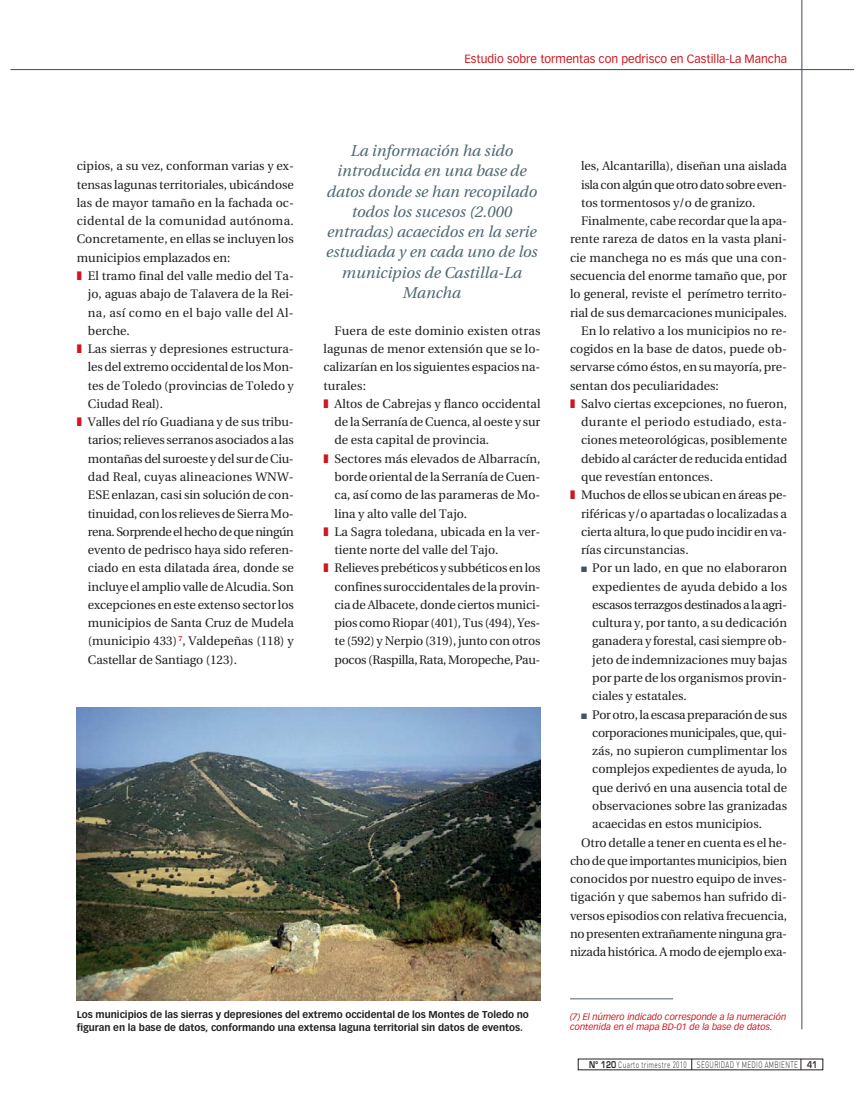
<style>
.page{position:relative;width:864px;height:1099px;background:#fff}
.page>*{position:absolute;margin:0;border:0;box-sizing:border-box;transform-origin:0 0}
.t1{font:italic 15.6px/20.2px "Utopia";color:#4d6871;text-align:center}
.t2{font:12.45px/18.3px "Utopia";letter-spacing:-.005em;color:#231f20;text-align:justify}
.t3{font:12.45px "Utopia";letter-spacing:-.025em;color:#231f20}
.t4{font:12.45px "Utopia";letter-spacing:-.03em;color:#231f20}
.t5{font:12.45px "Utopia";letter-spacing:.025em;color:#231f20}
.t6{font:11.7px "Vectora LT";color:#ce171e}
.t7{font:700 9.75px/12.5px "Vectora LT";color:#231f20}
.t8{font:italic 9.15px/10.5px "Vectora LT";color:#ce171e}
.t9{font:300 9.15px "DIN";letter-spacing:.05em;color:#231f20;scale:.7 1}
.s1{color:#455560}
.s2{font-family:"Eurostile";font-weight:600}
</style>
<div class="page">
<hr style="left:10px;top:69px;width:844px;height:1px;background:#455560">
<hr style="left:801px;top:1px;width:1px;height:1028px;background:#455560">
<img style="left:77px;top:707px;width:463px;height:293px">
<hr style="left:570px;top:998px;width:103px;height:1px;background:#4d6871">
<p class="t6" style="left:464px;top:53px;width:324px">Estudio sobre tormentas con pedrisco en Castilla-La Mancha</p>
<p class="t2" style="left:77px;top:158px;width:219px">cipios, a su vez, conforman varias y ex&shy;tensas lagunas territoriales, ubicándose las de mayor tamaño en la fachada oc&shy;cidental de la comunidad autónoma.<br>Concretamente, en ellas se incluyen los municipios emplazados en:</p>
<p class="t2" style="left:88px;top:268px;width:207px;text-align:left">El tramo final del valle medio del Ta&shy;jo, aguas abajo de Talavera de la Rei&shy;na, así como en el bajo valle del Al&shy;berche.<br>Las sierras y depresiones estructura&shy;les del extremo occidental de los Mon&shy;tes de Toledo (provincias de Toledo y Ciudad Real).<br>Valles del río Guadiana y de sus tribu&shy;tarios; relieves serranos asociados a las montañas del suroeste y del sur de Ciu&shy;dad Real, cuyas alineaciones WNW-ESE enlazan, casi sin solución de con&shy;tinuidad, con los relieves de Sierra Mo&shy;rena. Sorprende el hecho de que ningún evento de pedrisco haya sido referen&shy;ciado en esta dilatada área, donde se incluye el amplio valle de Alcudia. Son excepciones en este extenso sector los municipios de Santa Cruz de Mudela (municipio 433) <sup>7</sup>, Valdepeñas (118) y Castellar de Santiago (123).</p>
<p class="t1" style="left:326px;top:142px;width:213px">La información ha sido introducida en una base de datos donde se han recopilado todos los sucesos (2.000 entradas) acaecidos en la serie estudiada y en cada uno de los municipios de Castilla-La<br>Mancha</p>
<p class="t2" style="left:323px;top:322px;width:219px;text-indent:11px">Fuera de este dominio existen otras lagunas de menor extensión que se lo&shy;calizarían en los siguientes espacios na&shy;turales:</p>
<p class="t2" style="left:335px;top:396px;width:207px;text-align:left">Altos de Cabrejas y flanco occidental de la Serranía de Cuenca, al oeste y sur de esta capital de provincia.<br>Sectores más elevados de Albarracín, borde oriental de la Serranía de Cuen&shy;ca, así como de las parameras de Mo&shy;lina y alto valle del Tajo.<br>La Sagra toledana, ubicada en la ver&shy;tiente norte del valle del Tajo.<br>Relieves prebéticos y subbéticos en los confines suroccidentales de la provin&shy;cia de Albacete, donde ciertos munici&shy;pios como Riopar (401), Tus (494), Yes&shy;te (592) y Nerpio (319), junto con otros pocos (Raspilla, Rata, Moropeche, Pau-</p>
<p class="t2" style="left:581px;top:158px;width:207px">les, Alcantarilla), diseñan una aislada</p>
<p class="t4" style="left:581px;top:179px;width:207px">isla con algún que otro dato sobre even-</p>
<p class="t2" style="left:581px;top:195px;width:176px">tos tormentosos y/o de granizo.</p>
<p class="t2" style="left:581px;top:213px;width:207px">Finalmente, cabe recordar que la apa-</p>
<p class="t2" style="left:570px;top:231px;width:219px">rente rareza de datos en la vasta plani-</p>
<p class="t2" style="left:570px;top:249px;width:219px">cie manchega no es más que una con-</p>
<p class="t2" style="left:570px;top:268px;width:219px">secuencia del enorme tamaño que, por</p>
<p class="t2" style="left:570px;top:286px;width:219px">lo general, reviste el perímetro territo-</p>
<p class="t2" style="left:570px;top:304px;width:219px">rial de sus demarcaciones municipales.</p>
<p class="t2" style="left:581px;top:322px;width:207px">En lo relativo a los municipios no re-</p>
<p class="t2" style="left:570px;top:341px;width:219px">cogidos en la base de datos, puede ob-</p>
<p class="t2" style="left:570px;top:359px;width:219px">servarse cómo éstos, en su mayoría, pre-</p>
<p class="t2" style="left:570px;top:377px;width:150px">sentan dos peculiaridades:</p>
<p class="t2" style="left:581px;top:396px;width:207px">Salvo ciertas excepciones, no fueron,</p>
<p class="t5" style="left:581px;top:417px;width:207px">durante el periodo estudiado, esta-</p>
<p class="t2" style="left:581px;top:432px;width:207px">ciones meteorológicas, posiblemente</p>
<p class="t2" style="left:581px;top:450px;width:207px">debido al carácter de reducida entidad</p>
<p class="t2" style="left:581px;top:469px;width:133px">que revestían entonces.</p>
<p class="t2" style="left:581px;top:487px;width:207px">Muchos de ellos se ubican en áreas pe-</p>
<p class="t2" style="left:581px;top:505px;width:207px">riféricas y/o apartadas o localizadas a</p>
<p class="t2" style="left:581px;top:523px;width:207px">cierta altura, lo que pudo incidir en va-</p>
<p class="t2" style="left:581px;top:542px;width:109px">rías circunstancias.</p>
<p class="t2" style="left:592px;top:560px;width:196px;text-indent:-11px"><span class="s1">■</span> Por un lado, en que no elaboraron expedientes de ayuda debido a los escasos terrazgos destinados a la agri&shy;cultura y, por tanto, a su dedicación ganadera y forestal, casi siempre ob&shy;jeto de indemnizaciones muy bajas por parte de los organismos provin&shy;ciales y estatales.</p>
<p class="t3" style="left:581px;top:709px;width:207px"><span class="s1">■</span> Por otro, la escasa preparación de sus</p>
<p class="t4" style="left:592px;top:727px;width:196px">corporaciones municipales, que, qui-</p>
<p class="t2" style="left:592px;top:743px;width:196px">zás, no supieron cumplimentar los</p>
<p class="t2" style="left:592px;top:761px;width:196px">complejos expedientes de ayuda, lo</p>
<p class="t2" style="left:592px;top:779px;width:196px">que derivó en una ausencia total de</p>
<p class="t2" style="left:592px;top:797px;width:196px">observaciones sobre las granizadas</p>
<p class="t2" style="left:592px;top:816px;width:171px">acaecidas en estos municipios.</p>
<p class="t2" style="left:581px;top:834px;width:207px">Otro detalle a tener en cuenta es el he-</p>
<p class="t3" style="left:570px;top:855px;width:219px">cho de que importantes municipios, bien</p>
<p class="t2" style="left:570px;top:871px;width:219px">conocidos por nuestro equipo de inves-</p>
<p class="t2" style="left:570px;top:889px;width:219px">tigación y que sabemos han sufrido di-</p>
<p class="t2" style="left:570px;top:907px;width:219px">versos episodios con relativa frecuencia,</p>
<p class="t3" style="left:570px;top:928px;width:219px">no presenten extrañamente ninguna gra-</p>
<p class="t2" style="left:570px;top:944px;width:219px">nizada histórica. A modo de ejemplo exa-</p>
<p class="t7" style="left:77px;top:1009px;width:454px">Los municipios de las sierras y depresiones del extremo occidental de los Montes de Toledo no figuran en la base de datos, conformando una extensa laguna territorial sin datos de eventos.</p>
<p class="t8" style="left:570px;top:1012px;width:218px">(7) El número indicado corresponde a la numeración contenida en el mapa BD-01 de la base de datos.</p>
<p class="t9" style="left:589px;top:1060px;width:327px"><span class="s2">Nº 120</span> Cuarto trimestre 2010 SEGURIDAD Y MEDIO AMBIENTE <span class="s2">41</span></p>
</div>
